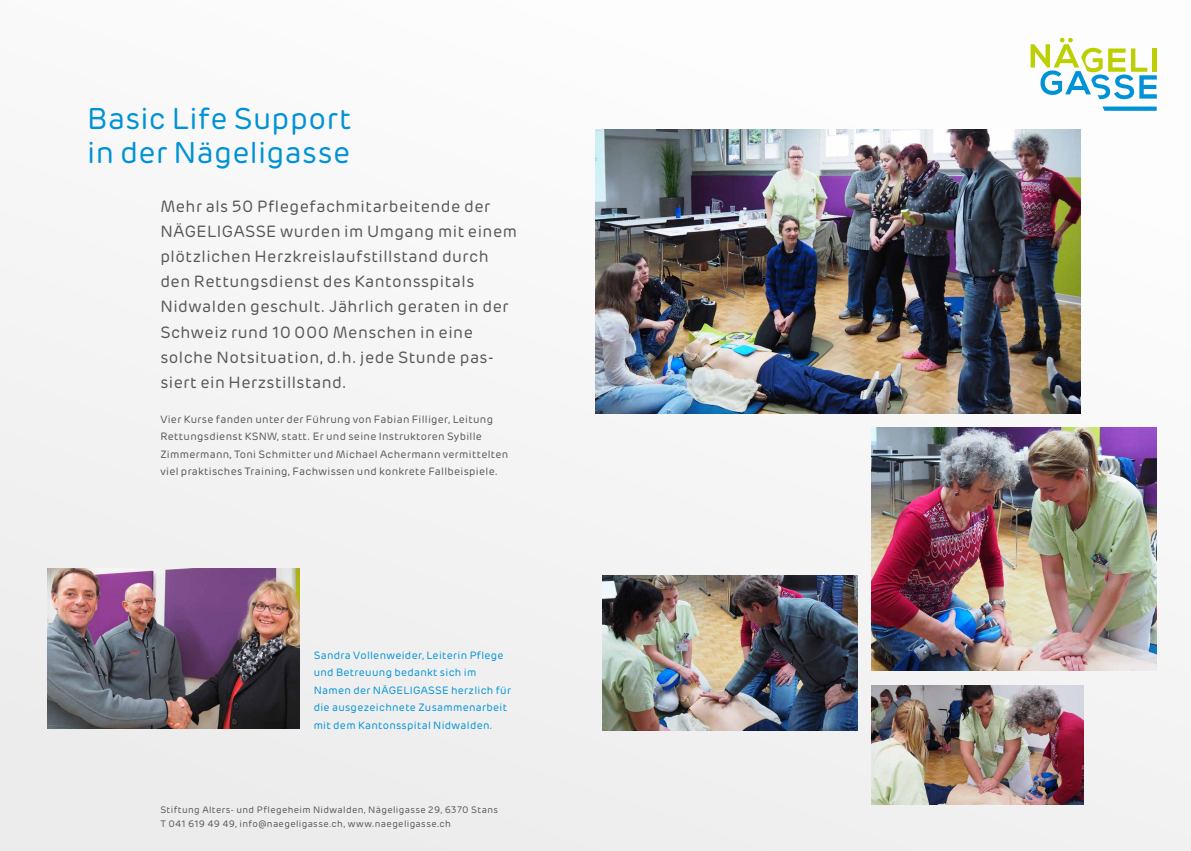
<style>
.page{position:relative;width:1191px;height:851px;background:#fff}
.page>*{position:absolute;margin:0;border:0;box-sizing:border-box;transform-origin:0 0}
.t1{font:30px/33.8px "Rubrik";letter-spacing:.015em;color:#0092d6}
.t2{font:16.25px/25px "Rubrik";letter-spacing:.03em;color:#565655}
.t3{font:10.62px/17.5px "Rubrik";letter-spacing:.03em;color:#565655}
.t4{font:10.62px/17.5px "Rubrik";letter-spacing:.03em;color:#0092d6}
.t5{font:9.38px/13.8px "Rubrik";letter-spacing:.035em;color:#565655}
</style>
<div class="page">
<div style="left:0;top:0;width:1191px;height:850px;background:#f5f5f5"></div>
<svg style="left:1030px;top:38px;width:126px;height:61px"></svg>
<svg style="left:1102px;top:106px;width:54px;height:5px"></svg>
<img style="left:871px;top:685px;width:212px;height:119px">
<img style="left:871px;top:427px;width:285px;height:243px">
<img style="left:602px;top:575px;width:255px;height:155px">
<img style="left:595px;top:129px;width:485px;height:284px">
<img style="left:47px;top:568px;width:252px;height:160px">
<h1 class="t1" style="left:87px;top:102px;width:266px">Basic Life Support in der Nägeligasse</h1>
<p class="t2" style="left:160px;top:194px;width:358px">Mehr als 50 Pflegefachmitarbeitende der NÄGELIGASSE wurden im Umgang mit einem plötzlichen Herzkreislaufstillstand durch den Rettungsdienst des Kantonsspitals Nidwalden geschult. Jährlich geraten in der Schweiz rund 10 000 Menschen in eine solche Notsituation, d.h. jede Stunde pas&shy;siert ein Herzstillstand.</p>
<p class="t3" style="left:160px;top:410px;width:349px">Vier Kurse fanden unter der Führung von Fabian Filliger, Leitung Rettungsdienst KSNW, statt. Er und seine Instruktoren Sybille Zimmermann, Toni Schmitter und Michael Achermann vermittelten viel praktisches Training, Fachwissen und konkrete Fallbeispiele.</p>
<p class="t4" style="left:314px;top:646px;width:199px">Sandra Vollenweider, Leiterin Pflege und Betreuung bedankt sich im Namen der NÄGELIGASSE herzlich für die ausgezeichnete Zusammenarbeit mit dem Kantonsspital Nidwalden.</p>
<p class="t5" style="left:160px;top:802px;width:339px">Stiftung Alters- und Pflegeheim Nidwalden, Nägeligasse 29, 6370 Stans<br>T 041 619 49 49, info@naegeligasse.ch, www.naegeligasse.ch</p>
</div>
